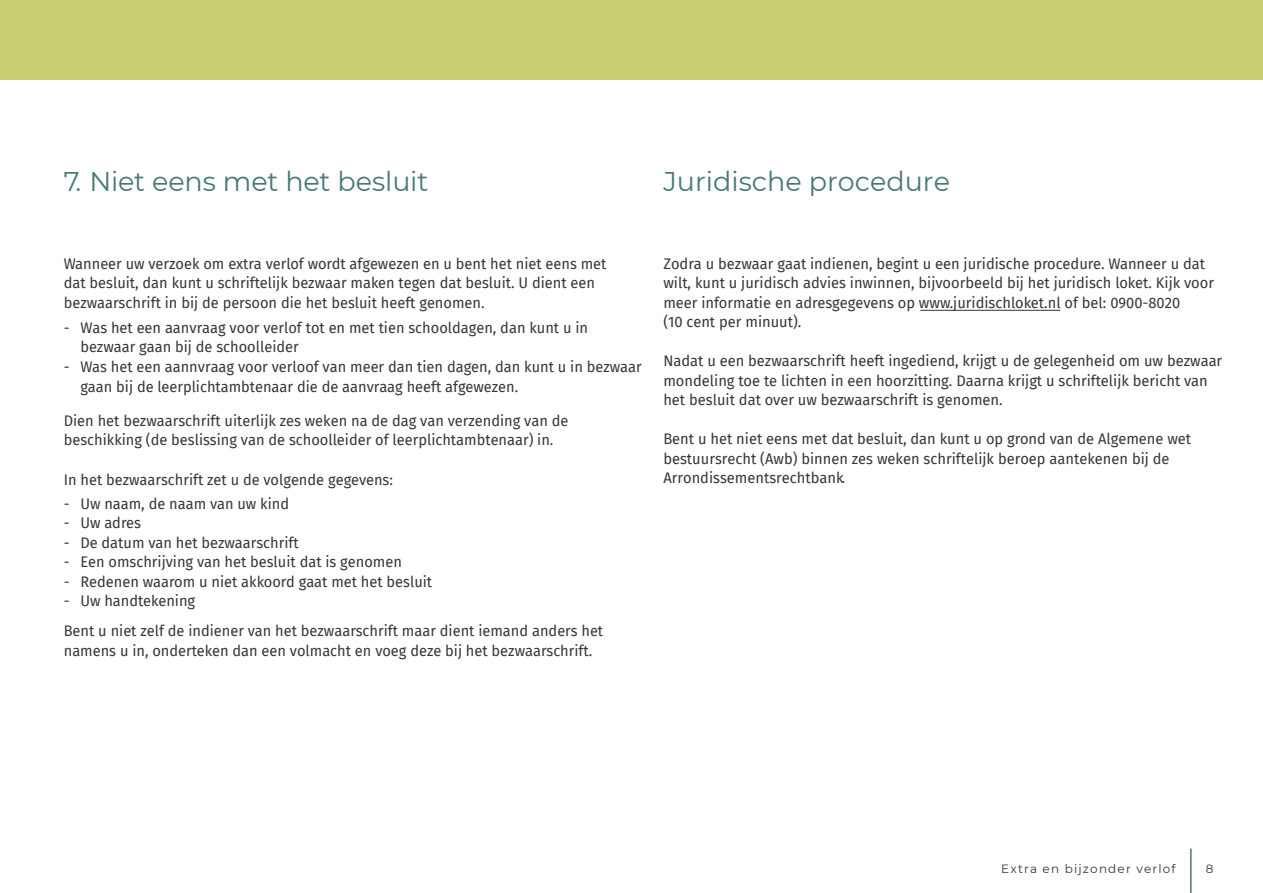
<style>
.page{position:relative;width:1263px;height:893px;background:#fff}
.page>*{position:absolute;margin:0;border:0;box-sizing:border-box;transform-origin:0 0}
.t1{font:27px "Montserrat";color:#497877}
.t2{font:15px/19.5px "Fira Sans";color:#373535}
.t3{font:12px "Montserrat";letter-spacing:.1em;color:#373535}
</style>
<div class="page">
<hr style="left:920px;top:310px;width:140px;height:1px;background:#373535">
<hr style="left:1190px;top:849px;width:1px;height:44px;background:#497877">
<div style="left:0;top:0;width:1263px;height:80px;background:#c7cd73"></div>
<h1 class="t1" style="left:64px;top:162px;width:366px">7. Niet eens met het besluit</h1>
<h1 class="t1" style="left:663px;top:162px;width:288px">Juridische procedure</h1>
<p class="t2" style="left:64px;top:253px;width:544px">Wanneer uw verzoek om extra verlof wordt afgewezen en u bent het niet eens met dat besluit, dan kunt u schriftelijk bezwaar maken tegen dat besluit. U dient een bezwaarschrift in bij de persoon die het besluit heeft genomen.</p>
<p class="t2" style="left:80px;top:318px;width:509px;line-height:18.8px;text-indent:-17px">- Was het een aanvraag voor verlof tot en met tien schooldagen, dan kunt u in bezwaar gaan bij de schoolleider</p>
<p class="t2" style="left:80px;top:357px;width:563px;text-indent:-17px">- Was het een aannvraag voor verloof van meer dan tien dagen, dan kunt u in bezwaar gaan bij de leerplichtambtenaar die de aanvraag heeft afgewezen.</p>
<p class="t2" style="left:64px;top:411px;width:506px;line-height:18.8px">Dien het bezwaarschrift uiterlijk zes weken na de dag van verzending van de beschikking (de beslissing van de schoolleider of leerplichtambtenaar) in.</p>
<p class="t2" style="left:64px;top:469px;width:331px">In het bezwaarschrift zet u de volgende gegevens:</p>
<p class="t2" style="left:64px;top:493px;width:227px">- Uw naam, de naam van uw kind</p>
<p class="t2" style="left:64px;top:513px;width:79px">- Uw adres</p>
<p class="t2" style="left:64px;top:532px;width:236px">- De datum van het bezwaarschrift</p>
<p class="t2" style="left:64px;top:552px;width:340px">- Een omschrijving van het besluit dat is genomen</p>
<p class="t2" style="left:64px;top:571px;width:370px">- Redenen waarom u niet akkoord gaat met het besluit</p>
<p class="t2" style="left:64px;top:585px;width:541px;line-height:30px">- Uw handtekening<br>Bent u niet zelf de indiener van het bezwaarschrift maar dient iemand anders het</p>
<p class="t2" style="left:64px;top:640px;width:530px">namens u in, onderteken dan een volmacht en voeg deze bij het bezwaarschrift.</p>
<p class="t2" style="left:663px;top:253px;width:552px">Zodra u bezwaar gaat indienen, begint u een juridische procedure. Wanneer u dat wilt, kunt u juridisch advies inwinnen, bijvoorbeeld bij het juridisch loket. Kijk voor meer informatie en adresgegevens op www.juridischloket.nl of bel: 0900-8020<br>(10 cent per minuut).</p>
<p class="t2" style="left:663px;top:351px;width:560px">Nadat u een bezwaarschrift heeft ingediend, krijgt u de gelegenheid om uw bezwaar mondeling toe te lichten in een hoorzitting. Daarna krijgt u schriftelijk bericht van het besluit dat over uw bezwaarschrift is genomen.</p>
<p class="t2" style="left:663px;top:429px;width:529px;line-height:19px">Bent u het niet eens met dat besluit, dan kunt u op grond van de Algemene wet bestuursrecht (Awb) binnen zes weken schriftelijk beroep aantekenen bij de<br>Arrondissementsrechtbank</p>
<p class="t3" style="left:1001px;top:860px;width:176px">Extra en bijzonder verlof</p>
<p class="t3" style="left:1206px;top:860px;width:9px">8</p>
</div>
